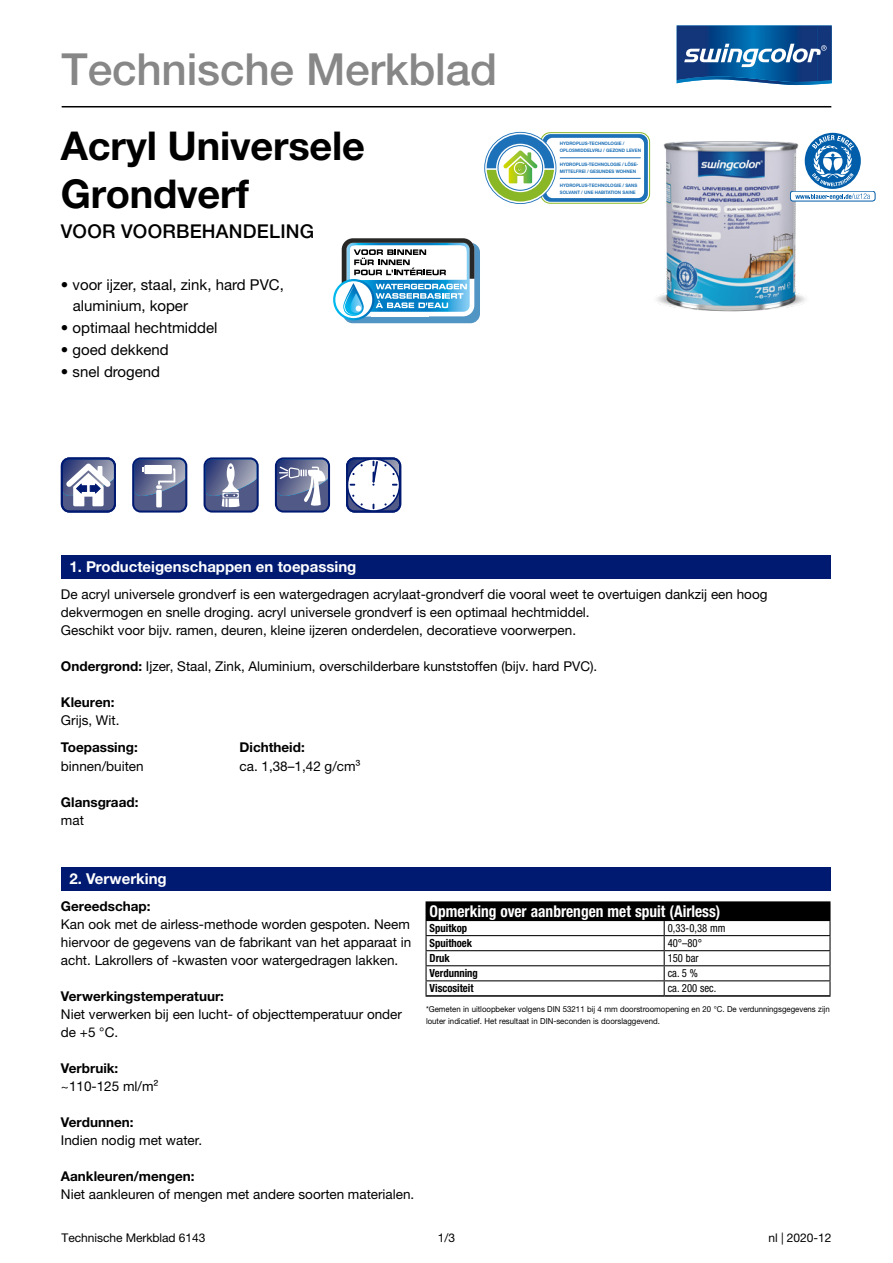
<style>
.page{position:relative;width:893px;height:1263px;background:#fff}
.page>*{position:absolute;margin:0;border:0;box-sizing:border-box;transform-origin:0 0}
.t1{font:500 44.25px "Helvetica Neue LTW1 G";letter-spacing:-.005em;color:#878787}
.product_name{font:700 39.75px/47.7px "Helvetica Neue LTW1 G";letter-spacing:-.005em;color:#000}
.USP{font:500 19.05px "Helvetica Neue LTW1 G";letter-spacing:.015em;color:#000}
.TH{font:700 condensed 16.2px "Helvetica Neue LTW1 G";color:#fff;scale:.95 1}
.USP_list{font:15px/21.8px "Helvetica Neue LTW1 G";color:#000}
.rubric_headline{font:700 15px "Helvetica Neue LTW1 G";color:#fff}
.copy_text{font:13.5px/18px "Helvetica Neue LTW1 G";color:#000}
.copy_text_prefix{font:700 13.5px "Helvetica Neue LTW1 G";color:#000}
.copy_text-2{font:700 13.5px "Helvetica Neue LTW1 G";color:#000}
.footer_text{font:12px "Helvetica Neue LTW1 G";letter-spacing:-.005em;color:#000}
.footer_edition{font:12px "Helvetica Neue LTW1 G";letter-spacing:-.005em;color:#000}
.footer_page{font:12px "Helvetica Neue LTW1 G";color:#000}
.TB_l{font:700 condensed 11.25px "Helvetica Neue LTW1 G";color:#000;scale:.95 1}
.TB_r{font:condensed 11.25px "Helvetica Neue LTW1 G";color:#000;scale:.95 1}
.TF{font:8.25px/11.4px "Helvetica Neue LTW1 G";color:#000;scale:.95 1}
.t2{font:700 4.65px/6.6px "Helvetica Neue LTW1 G";letter-spacing:-.005em;color:#1d71b8;scale:.96 1}
.t3{font:700 4.65px/7.1px "Helvetica Neue LTW1 G";letter-spacing:-.005em;color:#1d71b8;scale:.95 1}
.s1{font-weight:700}
</style>
<div class="page">
<hr style="left:62px;top:106px;width:769px;height:1px;background:#000">
<svg style="left:677px;top:26px;width:155px;height:59px;background:#3068a0"></svg>
<img style="left:646px;top:134px;width:180px;height:178px">
<div style="left:790px;top:191px;width:85px;height:10px;background:#fff;border-radius:3px"></div>
<div style="left:790px;top:191px;width:85px;height:10px;border:1px solid #005da9;border-radius:3px"></div>
<svg style="left:795px;top:133px;width:75px;height:67px"></svg>
<div style="left:540px;top:132px;width:110px;height:72px;border:1px solid #8ab725;border-radius:10px"></div>
<div style="left:542px;top:134px;width:106px;height:68px;background:linear-gradient(to bottom,#2677bb,#2576ba);border-radius:8px"></div>
<div style="left:546px;top:138px;width:98px;height:60px;background:#fff;border-radius:6px"></div>
<hr style="left:560px;top:157px;width:81px;height:1px;background:#1d71b8">
<hr style="left:560px;top:178px;width:81px;height:1px;background:#1d71b8">
<svg style="left:484px;top:132px;width:72px;height:72px"></svg>
<div style="left:343px;top:243px;width:137px;height:80px;background:linear-gradient(to right,#5197c6,#5194c3);border-radius:10px"></div>
<svg style="left:333px;top:279px;width:41px;height:41px"></svg>
<svg style="left:335px;top:281px;width:37px;height:37px"></svg>
<svg style="left:342px;top:238px;width:132px;height:78px"></svg>
<svg style="left:61px;top:457px;width:55px;height:56px"></svg>
<svg style="left:132px;top:457px;width:55px;height:56px;background:#626d97"></svg>
<div style="left:144px;top:465px;width:28px;height:9px;background:#fff"></div>
<svg style="left:204px;top:457px;width:55px;height:56px;background:#6c769e"></svg>
<svg style="left:275px;top:457px;width:55px;height:56px;background:#707aa1"></svg>
<svg style="left:346px;top:457px;width:55px;height:56px"></svg>
<div style="left:61px;top:555px;width:770px;height:24px;background:#001a71"></div>
<div style="left:61px;top:867px;width:770px;height:23px;background:#001a71"></div>
<div style="left:426px;top:902px;width:404px;height:18px;background:#000"></div>
<hr style="left:425px;top:935px;width:239px;height:1px;background:#000">
<hr style="left:664px;top:935px;width:166px;height:1px;background:#000">
<hr style="left:425px;top:950px;width:239px;height:1px;background:#000">
<hr style="left:664px;top:950px;width:166px;height:1px;background:#000">
<hr style="left:425px;top:965px;width:239px;height:1px;background:#000">
<hr style="left:664px;top:965px;width:166px;height:1px;background:#000">
<hr style="left:425px;top:980px;width:239px;height:1px;background:#000">
<hr style="left:664px;top:980px;width:166px;height:1px;background:#000">
<svg style="left:664px;top:921px;width:1px;height:74px"></svg>
<hr style="left:425px;top:995px;width:239px;height:2px;background:#000">
<hr style="left:664px;top:995px;width:166px;height:2px;background:#000">
<hr style="left:425px;top:901px;width:239px;height:1px;background:#000">
<svg style="left:425px;top:902px;width:2px;height:93px"></svg>
<hr style="left:664px;top:901px;width:166px;height:1px;background:#000">
<svg style="left:829px;top:921px;width:1px;height:74px"></svg>
<hr style="left:425px;top:920px;width:239px;height:1px;background:#000">
<hr style="left:664px;top:920px;width:166px;height:1px;background:#000">
<p class="t1" style="left:62px;top:43px;width:437px">Technische Merkblad</p>
<p class="product_name" style="left:61px;top:122px;width:305px">Acryl Universele<br>Grondverf</p>
<p class="USP" style="left:61px;top:220px;width:255px">VOOR VOORBEHANDELING</p>
<p class="USP_list" style="left:73px;top:273px;width:212px;text-indent:-12px">• voor ijzer, staal, zink, hard PVC, aluminium, koper</p>
<p class="USP_list" style="left:61px;top:317px;width:158px">• optimaal hechtmiddel</p>
<p class="USP_list" style="left:61px;top:339px;width:109px">• goed dekkend</p>
<p class="USP_list" style="left:61px;top:360px;width:101px">• snel drogend</p>
<p class="t2" style="left:560px;top:140px;width:86px">HYDROPLUS-TECHNOLOGIE /<br>OPLOSMIDDELVRIJ / GEZOND LEVEN</p>
<p class="t2" style="left:560px;top:161px;width:83px;line-height:7.1px">HYDROPLUS-TECHNOLOGIE / LÖSE-<br>MITTELFREI / GESUNDES WOHNEN</p>
<p class="t3" style="left:560px;top:182px;width:83px">HYDROPLUS-TECHNOLOGIE / SANS<br>SOLVANT / UNE HABITATION SAINE</p>
<p class="rubric_headline" style="left:69px;top:558px;width:289px">1. Producteigenschappen en toepassing</p>
<p class="copy_text" style="left:61px;top:585px;width:708px">De acryl universele grondverf is een watergedragen acrylaat-grondverf die vooral weet te overtuigen dankzij een hoog dekvermogen en snelle droging. acryl universele grondverf is een optimaal hechtmiddel.</p>
<p class="copy_text" style="left:61px;top:621px;width:517px">Geschikt voor bijv. ramen, deuren, kleine ijzeren onderdelen, decoratieve voorwerpen.</p>
<p class="copy_text" style="left:61px;top:657px;width:538px"><span class="s1">Ondergrond:</span> Ijzer, Staal, Zink, Aluminium, overschilderbare kunststoffen (bijv. hard PVC).</p>
<p class="copy_text_prefix" style="left:61px;top:694px;width:55px">Kleuren:</p>
<p class="copy_text" style="left:61px;top:711px;width:60px">Grijs, Wit.</p>
<p class="copy_text_prefix" style="left:61px;top:739px;width:78px">Toepassing:</p>
<p class="copy_text" style="left:61px;top:757px;width:84px">binnen/buiten</p>
<p class="copy_text-2" style="left:61px;top:793px;width:79px">Glansgraad:</p>
<p class="copy_text" style="left:61px;top:811px;width:25px">mat</p>
<p class="copy_text_prefix" style="left:240px;top:739px;width:67px">Dichtheid:</p>
<p class="copy_text" style="left:240px;top:757px;width:123px">ca. 1,38–1,42 g/cm³</p>
<p class="rubric_headline" style="left:69px;top:869px;width:99px">2. Verwerking</p>
<p class="copy_text_prefix" style="left:61px;top:897px;width:91px">Gereedschap:</p>
<p class="copy_text" style="left:61px;top:915px;width:352px;text-align:justify">Kan ook met de airless-methode worden gespoten. Neem hiervoor de gegevens van de fabrikant van het apparaat in acht. Lakrollers of -kwasten voor watergedragen lakken.</p>
<p class="copy_text_prefix" style="left:61px;top:987px;width:165px">Verwerkingstemperatuur:</p>
<p class="copy_text" style="left:61px;top:1005px;width:343px">Niet verwerken bij een lucht- of objecttemperatuur onder de +5 °C.</p>
<p class="copy_text_prefix" style="left:61px;top:1059px;width:59px">Verbruik:</p>
<p class="copy_text" style="left:61px;top:1077px;width:99px">~110-125 ml/m²</p>
<p class="copy_text_prefix" style="left:61px;top:1113px;width:74px">Verdunnen:</p>
<p class="copy_text" style="left:61px;top:1131px;width:143px">Indien nodig met water.</p>
<p class="copy_text_prefix" style="left:61px;top:1167px;width:135px">Aankleuren/mengen:</p>
<p class="copy_text" style="left:61px;top:1185px;width:355px">Niet aankleuren of mengen met andere soorten materialen.</p>
<p class="TH" style="left:430px;top:901px;width:308px">Opmerking over aanbrengen met spuit (Airless)</p>
<p class="TB_l" style="left:430px;top:921px;width:41px">Spuitkop</p>
<p class="TB_r" style="left:668px;top:921px;width:62px">0,33-0,38 mm</p>
<p class="TB_l" style="left:430px;top:936px;width:46px">Spuithoek</p>
<p class="TB_r" style="left:668px;top:936px;width:38px">40°–80°</p>
<p class="TB_l" style="left:430px;top:951px;width:23px">Druk</p>
<p class="TB_r" style="left:668px;top:952px;width:34px">150 bar</p>
<p class="TB_l" style="left:430px;top:966px;width:52px">Verdunning</p>
<p class="TB_r" style="left:668px;top:967px;width:33px">ca. 5 %</p>
<p class="TB_l" style="left:430px;top:982px;width:48px">Viscositeit</p>
<p class="TB_r" style="left:668px;top:982px;width:53px">ca. 200 sec.</p>
<p class="TF" style="left:426px;top:1004px;width:427px">*Gemeten in uitloopbeker volgens DIN 53211 bij 4 mm doorstroomopening en 20 °C. De verdunningsgegevens zijn louter indicatief. Het resultaat in DIN-seconden is doorslaggevend.</p>
<p class="footer_text" style="left:62px;top:1230px;width:145px">Technische Merkblad 6143</p>
<p class="footer_edition" style="left:769px;top:1230px;width:64px">nl | 2020-12</p>
<p class="footer_page" style="left:438px;top:1230px;width:19px">1/3</p>
</div>
